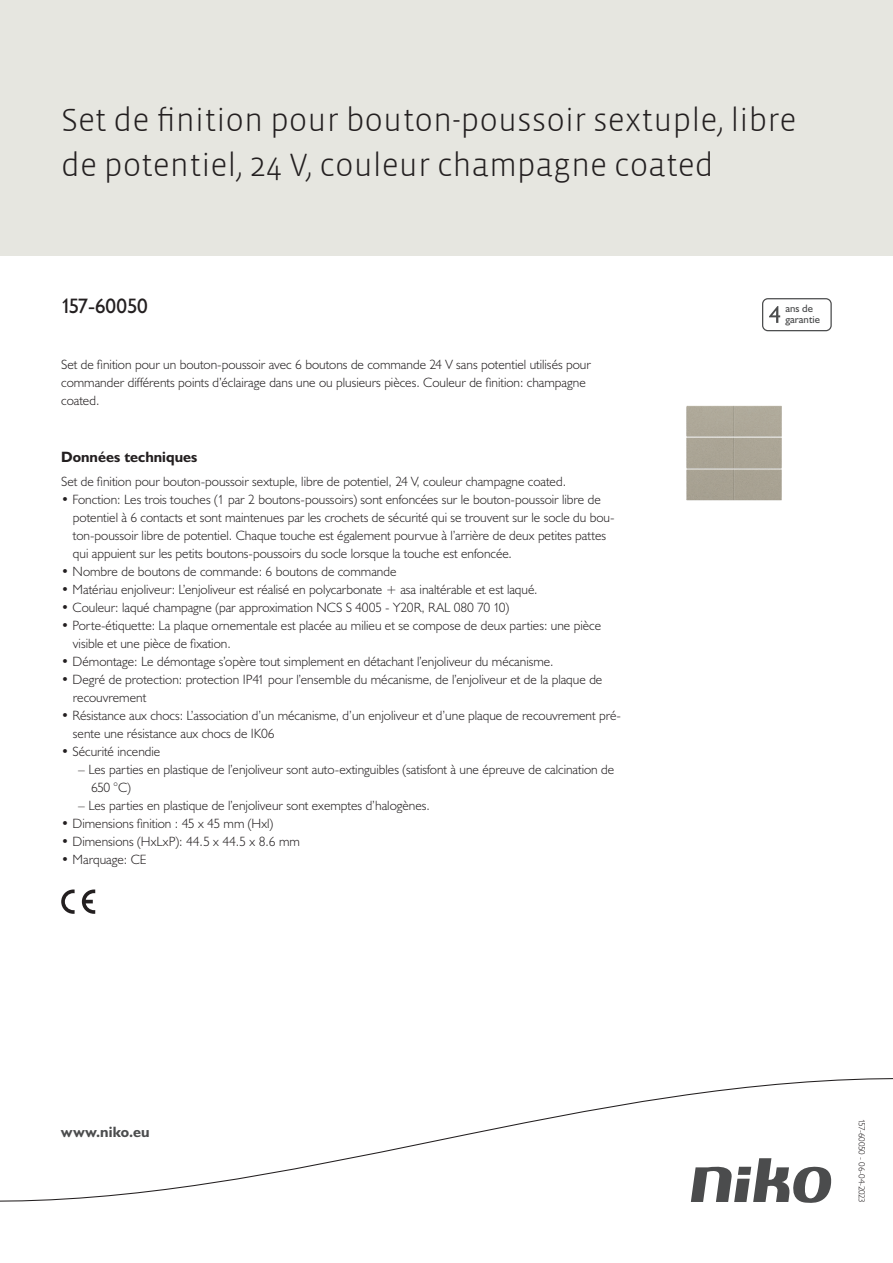
<style>
.page{position:relative;width:893px;height:1263px;background:#fff}
.page>*{position:absolute;margin:0;border:0;box-sizing:border-box;transform-origin:0 0}
.Title_datasheets{font:300 33px/45px "Vista Sans";color:#231f20}
.Article_number{font:21px "Humanist 521 BT";letter-spacing:-.015em;color:#231f20}
.Titles_parts{font:700 15px "Humanist 521 BT";color:#231f20}
.titel_afbeelding{font:700 15px "Humanist 521 BT";letter-spacing:.005em;color:#4b4c4d}
.USP_Bullets{font:300 13.5px/18px "Humanist 521 BT";color:#231f20}
.Platte_tekst_CAB{font:300 13.5px/18px "Humanist 521 BT";color:#231f20}
.USP_Bullets_level_2{font:300 13.5px/18px "Humanist 521 BT";color:#231f20}
.t1{font:10.8px/10.8px "Humanist 521 BT";color:#4b4c4d}
.Revision{font:300 9px "Humanist 521 BT";letter-spacing:-.03em;color:#231f20}
</style>
<div class="page">
<div style="left:0;top:0;width:893px;height:255px;background:#e6e6e0"></div>
<svg style="left:82px;top:889px;width:13px;height:25px"></svg>
<svg style="left:61px;top:889px;width:14px;height:25px"></svg>
<svg style="left:762px;top:298px;width:70px;height:33px"></svg>
<svg style="left:0;top:1078px;width:893px;height:125px"></svg>
<img style="left:686px;top:405px;width:96px;height:96px">
<p class="Title_datasheets" style="left:61px;top:98px;width:737px">Set de finition pour bouton-poussoir sextuple, libre de potentiel, 24 V, couleur champagne coated</p>
<p class="Article_number" style="left:61px;top:293px;width:88px">157-60050</p>
<p class="t1" style="left:785px;top:303px;width:36px">ans de garantie</p>
<p class="Platte_tekst_CAB" style="left:61px;top:355px;width:531px">Set de finition pour un bouton-poussoir avec 6 boutons de commande 24 V sans potentiel utilisés pour commander différents points d’éclairage dans une ou plusieurs pièces. Couleur de finition: champagne coated.</p>
<p class="Titles_parts" style="left:61px;top:447px;width:138px">Données techniques</p>
<p class="Platte_tekst_CAB" style="left:61px;top:472px;width:506px">Set de finition pour bouton-poussoir sextuple, libre de potentiel, 24 V, couleur champagne coated.</p>
<p class="USP_Bullets" style="left:73px;top:490px;width:543px;text-indent:-12px">• Fonction: Les trois touches (1 par 2 boutons-poussoirs) sont enfoncées sur le bouton-poussoir libre de potentiel à 6 contacts et sont maintenues par les crochets de sécurité qui se trouvent sur le socle du bou&shy;ton-poussoir libre de potentiel. Chaque touche est également pourvue à l’arrière de deux petites pattes qui appuient sur les petits boutons-poussoirs du socle lorsque la touche est enfoncée.</p>
<p class="USP_Bullets" style="left:61px;top:562px;width:337px">• Nombre de boutons de commande: 6 boutons de commande</p>
<p class="USP_Bullets" style="left:61px;top:580px;width:478px">• Matériau enjoliveur: L’enjoliveur est réalisé en polycarbonate + asa inaltérable et est laqué.</p>
<p class="USP_Bullets" style="left:61px;top:598px;width:450px">• Couleur: laqué champagne (par approximation NCS S 4005 - Y20R, RAL 080 70 10)</p>
<p class="USP_Bullets" style="left:73px;top:616px;width:530px;text-indent:-12px">• Porte-étiquette: La plaque ornementale est placée au milieu et se compose de deux parties: une pièce visible et une pièce de fixation.</p>
<p class="USP_Bullets" style="left:61px;top:652px;width:494px">• Démontage: Le démontage s’opère tout simplement en détachant l’enjoliveur du mécanisme.</p>
<p class="USP_Bullets" style="left:73px;top:670px;width:531px;text-indent:-12px">• Degré de protection: protection IP41 pour l’ensemble du mécanisme, de l’enjoliveur et de la plaque de recouvrement</p>
<p class="USP_Bullets" style="left:73px;top:706px;width:550px;text-indent:-12px">• Résistance aux chocs: L’association d’un mécanisme, d’un enjoliveur et d’une plaque de recouvrement pré&shy;sente une résistance aux chocs de IK06</p>
<p class="USP_Bullets" style="left:61px;top:742px;width:101px">• Sécurité incendie</p>
<p class="USP_Bullets_level_2" style="left:91px;top:760px;width:525px;text-indent:-13px">– Les parties en plastique de l’enjoliveur sont auto-extinguibles (satisfont à une épreuve de calcination de<br>650 °C)</p>
<p class="USP_Bullets_level_2" style="left:78px;top:796px;width:353px">– Les parties en plastique de l’enjoliveur sont exemptes d’halogènes.</p>
<p class="USP_Bullets" style="left:61px;top:814px;width:214px">• Dimensions finition : 45 x 45 mm (Hxl)</p>
<p class="USP_Bullets" style="left:61px;top:832px;width:240px">• Dimensions (HxLxP): 44.5 x 44.5 x 8.6 mm</p>
<p class="USP_Bullets" style="left:61px;top:850px;width:87px">• Marquage: CE</p>
<p class="titel_afbeelding" style="left:61px;top:1122px;width:90px">www.niko.eu</p>
<p class="Revision" style="left:868px;top:1119px;width:86px;rotate:90deg">157-60050 - 06-04-2023</p>
</div>
